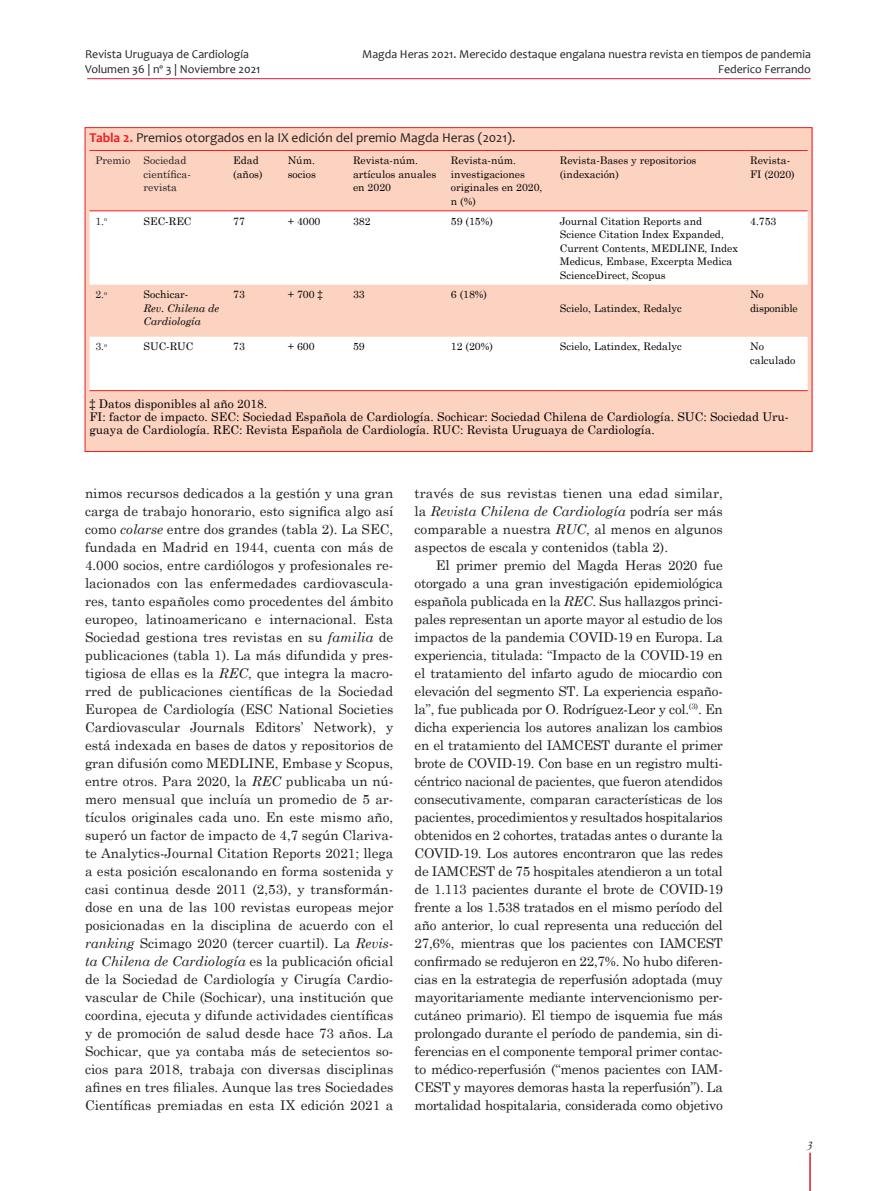
<style>
.page{position:relative;width:893px;height:1191px;background:#fff}
.page>*{position:absolute;margin:0;border:0;box-sizing:border-box;transform-origin:0 0}
.t1{font:13.5px/18px "Century Schoolbook";color:#231f20;text-align:justify}
.titcua{font:13.5px "Candara";color:#231f20}
.t2{font:italic 13.5px "Garamond";color:#231f20}
.nota_cuadro{font:12px/12.8px "Century Schoolbook";color:#000}
.t3{font:12px/14.7px "Candara";color:#231f20}
.table_text{font:10.5px/13.5px "Century Schoolbook";color:#000}
.table_text-2{font:10.5px/13.5px "Century Schoolbook";color:#231f20}
.table_text-3{font:italic 10.5px/13.5px "Century Schoolbook";color:#000}
.table_text-4{font:10.5px/13.5px "Century Schoolbook";letter-spacing:-.02em;color:#000}
.s1{font-weight:700;color:#ee1d23}
.s2{font-style:italic}
</style>
<div class="page">
<hr style="left:809px;top:1152px;width:2px;height:39px;background:#e21736">
<hr style="left:87px;top:78px;width:724px;height:1px;background:#e21736">
<div style="left:85px;top:128px;width:727px;height:323px;background:#fcd2c0"></div>
<svg style="left:89px;top:211px;width:719px;height:179px;fill:#fff"></svg>
<hr style="left:89px;top:150px;width:48px;height:1px;background:#ee1d23">
<hr style="left:137px;top:150px;width:90px;height:1px;background:#ee1d23">
<hr style="left:227px;top:150px;width:55px;height:1px;background:#ee1d23">
<hr style="left:282px;top:150px;width:65px;height:1px;background:#ee1d23">
<hr style="left:347px;top:150px;width:98px;height:1px;background:#ee1d23">
<hr style="left:445px;top:150px;width:109px;height:1px;background:#ee1d23">
<hr style="left:554px;top:150px;width:190px;height:1px;background:#ee1d23">
<hr style="left:744px;top:150px;width:64px;height:1px;background:#ee1d23">
<hr style="left:89px;top:210px;width:48px;height:1px;background:#ee1d23">
<hr style="left:137px;top:210px;width:90px;height:1px;background:#ee1d23">
<hr style="left:227px;top:210px;width:55px;height:1px;background:#ee1d23">
<hr style="left:282px;top:210px;width:65px;height:1px;background:#ee1d23">
<hr style="left:347px;top:210px;width:98px;height:1px;background:#ee1d23">
<hr style="left:445px;top:210px;width:109px;height:1px;background:#ee1d23">
<hr style="left:554px;top:210px;width:190px;height:1px;background:#ee1d23">
<hr style="left:744px;top:210px;width:64px;height:1px;background:#ee1d23">
<hr style="left:89px;top:390px;width:48px;height:1px;background:#ee1d23">
<hr style="left:137px;top:390px;width:90px;height:1px;background:#ee1d23">
<hr style="left:227px;top:390px;width:55px;height:1px;background:#ee1d23">
<hr style="left:282px;top:390px;width:65px;height:1px;background:#ee1d23">
<hr style="left:347px;top:390px;width:98px;height:1px;background:#ee1d23">
<hr style="left:445px;top:390px;width:109px;height:1px;background:#ee1d23">
<hr style="left:554px;top:390px;width:190px;height:1px;background:#ee1d23">
<hr style="left:744px;top:390px;width:64px;height:1px;background:#ee1d23">
<p class="t3" style="left:85px;top:47px;width:177px">Revista Uruguaya de Cardiología<br>Volumen 36 | nº 3 | Noviembre 2021</p>
<p class="t3" style="left:362px;top:47px;width:450px;text-align:right">Magda Heras 2021. Merecido destaque engalana nuestra revista en tiempos de pandemia<br>Federico Ferrando</p>
<p class="titcua" style="left:89px;top:129px;width:427px"><span class="s1">Tabla 2.</span> Premios otorgados en la IX edición del premio Magda Heras (2021).</p>
<p class="table_text-2" style="left:95px;top:153px;width:36px">Premio</p>
<p class="table_text-2" style="left:143px;top:153px;width:49px">Sociedad científica&shy;revista</p>
<p class="table_text" style="left:233px;top:153px;width:31px">Edad (años)</p>
<p class="table_text" style="left:288px;top:153px;width:30px">Núm. socios</p>
<p class="table_text" style="left:353px;top:153px;width:85px">Revista-núm. artículos anuales en 2020</p>
<p class="table_text" style="left:451px;top:153px;width:93px">Revista-núm. investigaciones originales en 2020, n (%)</p>
<p class="table_text" style="left:560px;top:153px;width:138px">Revista-Bases y repositorios (indexación)</p>
<p class="table_text" style="left:750px;top:153px;width:46px">Revista-<br>FI (2020)</p>
<p class="table_text-2" style="left:95px;top:213px;width:13px">1.<sup>o</sup></p>
<p class="table_text" style="left:143px;top:213px;width:50px">SEC-REC</p>
<p class="table_text" style="left:233px;top:213px;width:13px">77</p>
<p class="table_text" style="left:288px;top:213px;width:34px">+ 4000</p>
<p class="table_text" style="left:353px;top:213px;width:19px">382</p>
<p class="table_text" style="left:451px;top:213px;width:44px">59 (15%)</p>
<p class="table_text" style="left:560px;top:213px;width:180px">Journal Citation Reports and<br>Science Citation Index Expanded,<br>Current Contents, MEDLINE, Index<br>Medicus, Embase, Excerpta Medica<br>ScienceDirect, Scopus</p>
<p class="table_text" style="left:750px;top:213px;width:28px">4.753</p>
<p class="table_text-2" style="left:95px;top:287px;width:13px">2.<sup>o</sup></p>
<p class="table_text" style="left:143px;top:287px;width:46px">Sochicar-</p>
<p class="table_text-3" style="left:143px;top:301px;width:77px">Rev. Chilena de<br>Cardiología</p>
<p class="table_text" style="left:233px;top:287px;width:13px">73</p>
<p class="table_text" style="left:288px;top:287px;width:36px">+ 700 ‡</p>
<p class="table_text" style="left:353px;top:287px;width:13px">33</p>
<p class="table_text" style="left:451px;top:287px;width:38px">6 (18%)</p>
<p class="table_text-4" style="left:750px;top:287px;width:49px">No disponible</p>
<p class="table_text" style="left:560px;top:300px;width:123px">Scielo, Latindex, Redalyc</p>
<p class="table_text-2" style="left:95px;top:339px;width:13px">3.<sup>o</sup></p>
<p class="table_text" style="left:143px;top:339px;width:51px">SUC-RUC</p>
<p class="table_text" style="left:233px;top:339px;width:13px">73</p>
<p class="table_text" style="left:288px;top:339px;width:28px">+ 600</p>
<p class="table_text" style="left:353px;top:339px;width:13px">59</p>
<p class="table_text" style="left:451px;top:339px;width:44px">12 (20%)</p>
<p class="table_text" style="left:560px;top:339px;width:123px">Scielo, Latindex, Redalyc</p>
<p class="table_text" style="left:750px;top:339px;width:47px">No calculado</p>
<p class="nota_cuadro" style="left:89px;top:396px;width:179px">‡ Datos disponibles al año 2018.</p>
<p class="nota_cuadro" style="left:89px;top:409px;width:701px">FI: factor de impacto. SEC: Sociedad Española de Cardiología. Sochicar: Sociedad Chilena de Cardiología. SUC: Sociedad Uru&shy;guaya de Cardiología. REC: Revista Española de Cardiología. RUC: Revista Uruguaya de Cardiología.</p>
<p class="t1" style="left:85px;top:483px;width:310px">nimos recursos dedicados a la gestión y una gran carga de trabajo honorario, esto significa algo así como <span class="s2">colarse</span> entre dos grandes (tabla 2). La SEC, fundada en Madrid en 1944, cuenta con más de 4.000 socios, entre cardiólogos y profesionales re&shy;lacionados con las enfermedades cardiovascula&shy;res, tanto españoles como procedentes del ámbito europeo, latinoamericano e internacional. Esta Sociedad gestiona tres revistas en su <span class="s2">familia</span> de publicaciones (tabla 1). La más difundida y pres&shy;tigiosa de ellas es la <span class="s2">REC</span>, que integra la macro&shy;rred de publicaciones científicas de la Sociedad Europea de Cardiología (ESC National Societies Cardiovascular Journals Editors’ Network), y está indexada en bases de datos y repositorios de gran difusión como MEDLINE, Embase y Scopus, entre otros. Para 2020, la <span class="s2">REC</span> publicaba un nú&shy;mero mensual que incluía un promedio de 5 ar&shy;tículos originales cada uno. En este mismo año, superó un factor de impacto de 4,7 según Clariva&shy;te Analytics-Journal Citation Reports 2021; llega a esta posición escalonando en forma sostenida y casi continua desde 2011 (2,53), y transformán&shy;dose en una de las 100 revistas europeas mejor posicionadas en la disciplina de acuerdo con el <span class="s2">ranking</span> Scimago 2020 (tercer cuartil). La <span class="s2">Revis&shy;ta Chilena de Cardiología</span> es la publicación oficial de la Sociedad de Cardiología y Cirugía Cardio&shy;vascular de Chile (Sochicar), una institución que coordina, ejecuta y difunde actividades científicas y de promoción de salud desde hace 73 años. La Sochicar, que ya contaba más de setecientos so&shy;cios para 2018, trabaja con diversas disciplinas afines en tres filiales. Aunque las tres Sociedades Científicas premiadas en esta IX edición 2021 a</p>
<p class="t1" style="left:415px;top:483px;width:310px">través de sus revistas tienen una edad similar, la <span class="s2">Revista Chilena de Cardiología</span> podría ser más comparable a nuestra <span class="s2">RUC</span>, al menos en algunos aspectos de escala y contenidos (tabla 2).</p>
<p class="t1" style="left:415px;top:555px;width:310px;text-indent:21px">El primer premio del Magda Heras 2020 fue otorgado a una gran investigación epidemiológica española publicada en la <span class="s2">REC</span>. Sus hallazgos princi&shy;pales representan un aporte mayor al estudio de los impactos de la pandemia COVID-19 en Europa. La experiencia, titulada: “Impacto de la COVID-19 en el tratamiento del infarto agudo de miocardio con elevación del segmento ST. La experiencia españo&shy;la”, fue publicada por O. Rodríguez-Leor y col.<sup>(3)</sup>. En dicha experiencia los autores analizan los cambios en el tratamiento del IAMCEST durante el primer brote de COVID-19. Con base en un registro multi&shy;céntrico nacional de pacientes, que fueron atendidos consecutivamente, comparan características de los pacientes, procedimientos y resultados hospitalarios obtenidos en 2 cohortes, tratadas antes o durante la COVID-19. Los autores encontraron que las redes de IAMCEST de 75 hospitales atendieron a un total de 1.113 pacientes durante el brote de COVID-19 frente a los 1.538 tratados en el mismo período del año anterior, lo cual representa una reducción del 27,6%, mientras que los pacientes con IAMCEST confirmado se redujeron en 22,7%. No hubo diferen&shy;cias en la estrategia de reperfusión adoptada (muy mayoritariamente mediante intervencionismo per&shy;cutáneo primario). El tiempo de isquemia fue más prolongado durante el período de pandemia, sin di&shy;ferencias en el componente temporal primer contac&shy;to médico-reperfusión (“menos pacientes con IAM-CEST y mayores demoras hasta la reperfusión”). La mortalidad hospitalaria, considerada como objetivo</p>
<p class="t2" style="left:806px;top:1136px;width:8px">3</p>
</div>
